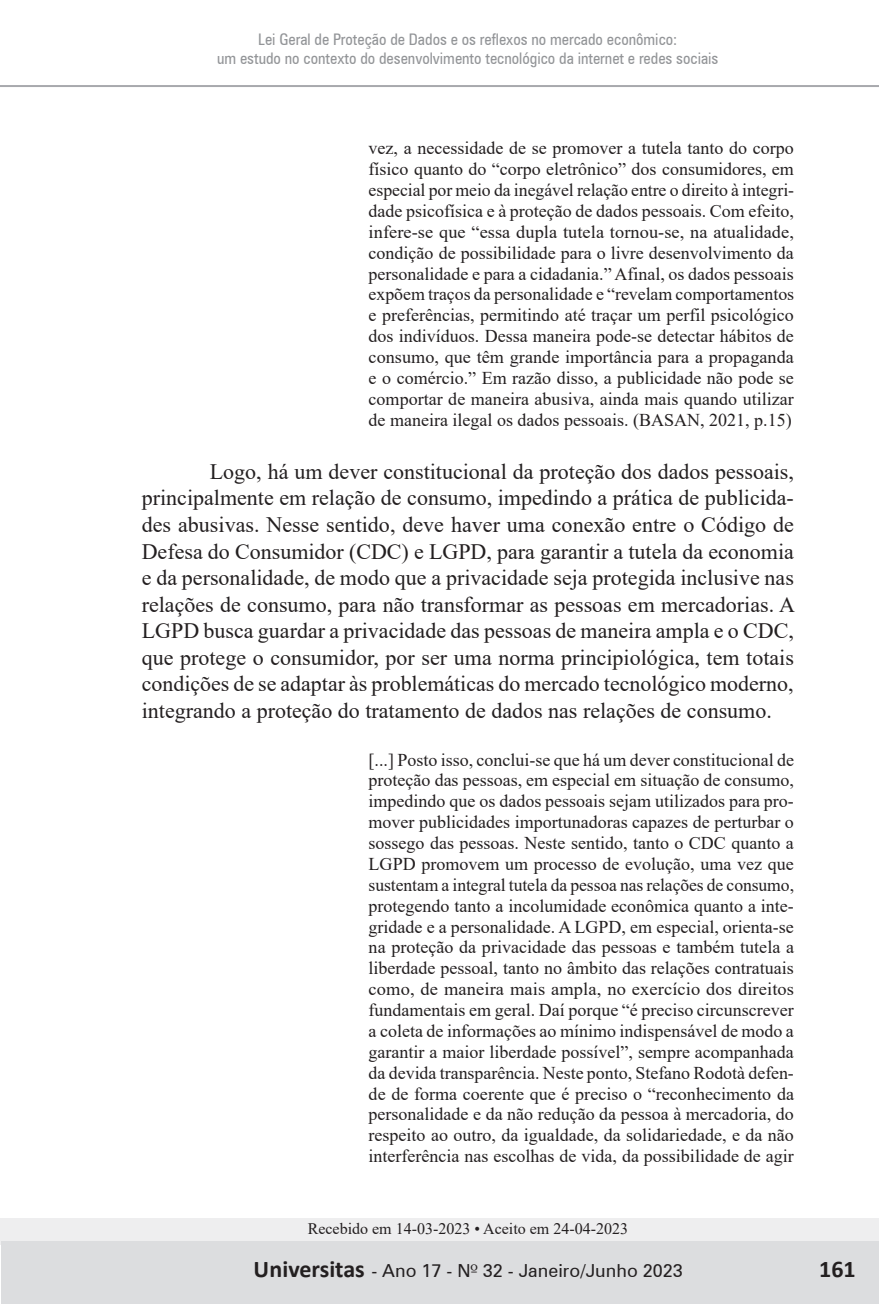
<style>
.page{position:relative;width:879px;height:1304px;background:#fff}
.page>*{position:absolute;margin:0;border:0;box-sizing:border-box;transform-origin:0 0}
.t1{font:700 24px "Calibri";color:#231f20}
.t2{font:22px/26.6px "Times New Roman";color:#231f20;text-align:justify}
.t3{font:18px/20.8px "Times New Roman";color:#231f20;text-align:justify}
.t4{font:18px "Zurich BT";color:#231f20}
.t5{font:condensed 16px/18.8px "Zurich BT";color:#939598;text-align:center}
.t6{font:16px "Times New Roman";color:#231f20}
.s1{font-family:"Zapf Humanist 601 BT"}
</style>
<div class="page">
<div style="left:0;top:1218px;width:879px;height:27px;background:#eeeeef"></div>
<div style="left:1px;top:1242px;width:878px;height:62px;background:#dcdddf"></div>
<hr style="left:0;top:85px;width:879px;height:2px;background:#a8a9ad">
<p class="t5" style="left:217px;top:30px;width:503px">Lei Geral de Proteção de Dados e os reflexos no mercado econômico:<br>um estudo no contexto do desenvolvimento tecnológico da internet e redes sociais</p>
<p class="t3" style="left:369px;top:137px;width:427px">vez, a necessidade de se promover a tutela tanto do corpo físico quanto do “corpo eletrônico” dos consumidores, em especial por meio da inegável relação entre o direito à integri&shy;dade psicofísica e à proteção de dados pessoais. Com efeito, infere-se que “essa dupla tutela tornou-se, na atualidade, condição de possibilidade para o livre desenvolvimento da personalidade e para a cidadania.” Afinal, os dados pessoais expõem traços da personalidade e “revelam comportamentos e preferências, permitindo até traçar um perfil psicológico dos indivíduos. Dessa maneira pode-se detectar hábitos de consumo, que têm grande importância para a propaganda e o comércio.” Em razão disso, a publicidade não pode se comportar de maneira abusiva, ainda mais quando utilizar de maneira ilegal os dados pessoais. (BASAN, 2021, p.15)</p>
<p class="t2" style="left:142px;top:457px;width:655px;text-indent:68px">Logo, há um dever constitucional da proteção dos dados pessoais, principalmente em relação de consumo, impedindo a prática de publicida&shy;des abusivas. Nesse sentido, deve haver uma conexão entre o Código de Defesa do Consumidor (CDC) e LGPD, para garantir a tutela da economia e da personalidade, de modo que a privacidade seja protegida inclusive nas relações de consumo, para não transformar as pessoas em mercadorias. A LGPD busca guardar a privacidade das pessoas de maneira ampla e o CDC, que protege o consumidor, por ser uma norma principiológica, tem totais condições de se adaptar às problemáticas do mercado tecnológico moderno, integrando a proteção do tratamento de dados nas relações de consumo.</p>
<p class="t3" style="left:369px;top:748px;width:427px">[...] Posto isso, conclui-se que há um dever constitucional de proteção das pessoas, em especial em situação de consumo, impedindo que os dados pessoais sejam utilizados para pro&shy;mover publicidades importunadoras capazes de perturbar o sossego das pessoas. Neste sentido, tanto o CDC quanto a LGPD promovem um processo de evolução, uma vez que sustentam a integral tutela da pessoa nas relações de consumo, protegendo tanto a incolumidade econômica quanto a inte&shy;gridade e a personalidade. A LGPD, em especial, orienta-se na proteção da privacidade das pessoas e também tutela a liberdade pessoal, tanto no âmbito das relações contratuais como, de maneira mais ampla, no exercício dos direitos fundamentais em geral. Daí porque “é preciso circunscrever a coleta de informações ao mínimo indispensável de modo a garantir a maior liberdade possível”, sempre acompanhada da devida transparência. Neste ponto, Stefano Rodotà defen&shy;de de forma coerente que é preciso o “reconhecimento da personalidade e da não redução da pessoa à mercadoria, do respeito ao outro, da igualdade, da solidariedade, e da não interferência nas escolhas de vida, da possibilidade de agir</p>
<p class="t6" style="left:308px;top:1218px;width:322px">Recebido em 14-03-2023 • Aceito em 24-04-2023</p>
<p class="t4" style="left:372px;top:1260px;width:255px">- Ano 2 - N<span class="s1">º</span> 3 - Julho/Dezembr</p>
<p class="t4" style="left:662px;top:1260px;width:21px">09</p>
<h1 class="t1" style="left:820px;top:1252px;width:38px">161</h1>
<h1 class="t1" style="left:254px;top:1252px;width:113px">Universitas</h1>
<p class="t4" style="left:421px;top:1260px;width:263px">17 - N<span class="s1">º</span> 32 - Janeiro/Junho 2023</p>
</div>
